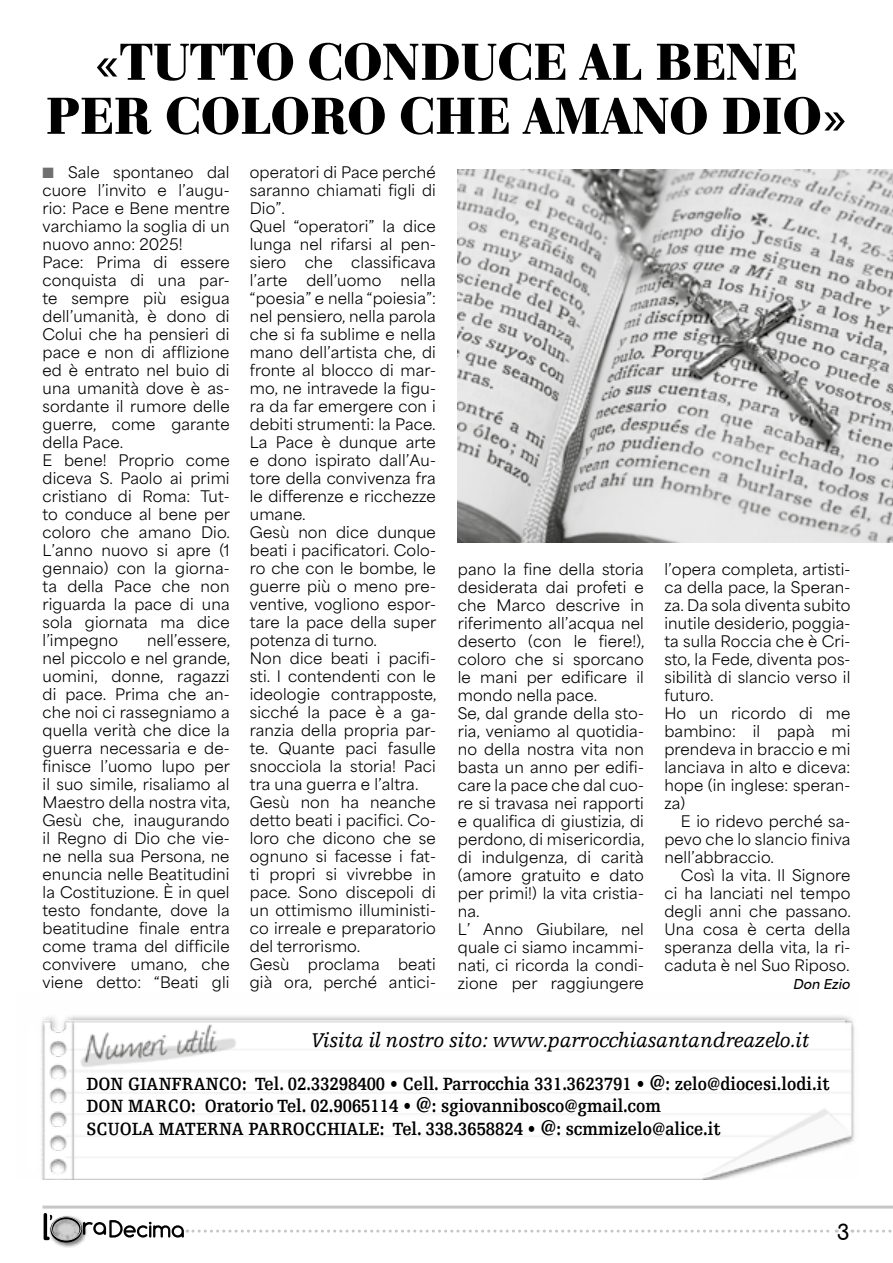
<style>
.page{position:relative;width:893px;height:1263px;background:#fff}
.page>*{position:absolute;margin:0;border:0;box-sizing:border-box;transform-origin:0 0}
.t1{font:700 54px "Bauer Bod T";letter-spacing:-.01em;color:#000}
.t2{font:700 21.15px "Comfortaa";color:#000}
.t3{font:italic 21px "Egyptienne FLT Std";letter-spacing:-.01em;color:#000;scale:.93 1}
.t4{font:700 18.75px "Egyptienne FLT Std";color:#000;scale:.89 1}
.t5{font:15px/18px "Area Normal";letter-spacing:.01em;color:#000;text-align:justify}
.t6{font:italic 600 12.75px "Area Normal";letter-spacing:.01em;color:#000}
.s1{color:#706f6f}
.s2{font-size:22.5px}
</style>
<div class="page">
<div style="left:49px;top:1215px;width:39px;height:33px;background:#000;opacity:.75"></div>
<img style="left:52px;top:1218px;width:29px;height:23px">
<div style="left:50px;top:1216px;width:32px;height:26px;border:3px solid #000;border-radius:50%"></div>
<div style="left:52px;top:1217px;width:29px;height:23px;border:1px solid #c6c6c6;border-radius:50%"></div>
<svg style="left:44px;top:1213px;width:8px;height:27px"></svg>
<svg style="left:83px;top:1220px;width:754px;height:17px"></svg>
<hr style="left:43px;top:1205px;width:850px;height:3px;background:#c6c6c6">
<svg style="left:852px;top:1229px;width:40px;height:3px"></svg>
<img style="left:41px;top:1016px;width:814px;height:163px">
<img style="left:458px;top:169px;width:435px;height:373px">
<p class="t1" style="left:95px;top:30px;width:704px">«TUTTO CONDUCE AL BENE</p>
<p class="t1" style="left:45px;top:84px;width:803px">PER COLORO CHE AMANO DIO»</p>
<p class="t5" style="left:43px;top:161px;width:189px"><span class="s1">■</span> Sale spontaneo dal cuore l’invito e l’augu&shy;rio: Pace e Bene mentre varchiamo la soglia di un nuovo anno: 2025!</p>
<p class="t5" style="left:43px;top:251px;width:189px">Pace: Prima di essere conquista di una par&shy;te sempre più esigua dell’umanità, è dono di Colui che ha pensieri di pace e non di afflizione ed è entrato nel buio di una umanità dove è as&shy;sordante il rumore delle guerre, come garante della Pace.</p>
<p class="t5" style="left:43px;top:449px;width:189px">E bene! Proprio come diceva S. Paolo ai primi cristiano di Roma: Tut&shy;to conduce al bene per coloro che amano Dio.<br>L’anno nuovo si apre (1 gennaio) con la giorna&shy;ta della Pace che non riguarda la pace di una sola giornata ma dice l’impegno</p>
<p class="t5" style="left:250px;top:161px;width:188px">operatori di Pace perché saranno chiamati figli di Dio”.</p>
<p class="t5" style="left:250px;top:215px;width:188px">Quel “operatori” la dice lunga nel rifarsi al pen&shy;siero che classificava l’arte</p>
<p class="t5" style="left:250px;top:269px;width:188px;text-indent:151px">nella “poesia” e nella “poiesia”: nel pensiero, nella parola che si fa sublime e nella mano dell’artista che, di fronte al blocco di mar&shy;mo, ne intravede la figu&shy;ra da far emergere con i debiti strumenti: la Pace.</p>
<p class="t5" style="left:250px;top:431px;width:188px">La Pace è dunque arte e dono ispirato dall’Au&shy;tore della convivenza fra le differenze e ricchezze umane.</p>
<p class="t5" style="left:250px;top:521px;width:188px">Gesù non dice dunque beati i pacificatori. Colo&shy;ro che con le bombe, le guerre più o meno pre&shy;ventive, vogliono espor&shy;tare la pace della super potenza di turno.</p>
<p class="t5" style="left:250px;top:647px;width:188px">Non dice beati i pacifi&shy;sti. I contendenti con le ideologie contrapposte, sicché la pace è a ga&shy;ranzia della propria par&shy;te. Quante paci fasulle snocciola la storia! Paci tra una guerra e l’altra.</p>
<p class="t5" style="left:250px;top:791px;width:188px">Gesù non ha neanche detto beati i pacifici. Co&shy;loro che dicono che se ognuno si facesse i fat&shy;ti propri si vivrebbe in pace. Sono discepoli di un ottimismo illuministi&shy;co irreale e preparatorio del terrorismo.</p>
<p class="t5" style="left:250px;top:953px;width:188px">Gesù proclama beati già ora, perché antici-</p>
<p class="t5" style="left:306px;top:269px;width:77px">dell’uomo</p>
<p class="t5" style="left:458px;top:558px;width:188px">pano la fine della storia desiderata dai profeti e che Marco descrive in riferimento all’acqua nel deserto (con le fiere!), coloro che si sporcano le mani per edificare il mondo nella pace.</p>
<p class="t5" style="left:458px;top:702px;width:188px">Se, dal grande della sto&shy;ria, veniamo al quotidia&shy;no della nostra vita non basta un anno per edifi&shy;care la pace che dal cuo&shy;re si travasa nei rapporti e qualifica di giustizia, di perdono, di misericordia, di indulgenza, di carità (amore gratuito e dato per primi!) la vita cristia&shy;na.</p>
<p class="t5" style="left:458px;top:918px;width:188px">L’ Anno Giubilare, nel quale ci siamo incammi&shy;nati, ci ricorda la condi&shy;zione per raggiungere</p>
<p class="t5" style="left:664px;top:559px;width:188px">l’opera completa, artisti&shy;ca della pace, la Speran&shy;za. Da sola diventa subito inutile desiderio, poggia&shy;ta sulla Roccia che è Cri&shy;sto, la Fede, diventa pos&shy;sibilità di slancio verso il futuro.</p>
<p class="t5" style="left:664px;top:703px;width:188px">Ho un ricordo di me bambino: il papà mi prendeva in braccio e mi lanciava in alto e diceva: hope (in inglese: speran&shy;za)</p>
<p class="t5" style="left:664px;top:811px;width:188px;text-indent:16px">E io ridevo perché sa&shy;pevo che lo slancio finiva nell’abbraccio.</p>
<p class="t5" style="left:664px;top:865px;width:188px;text-indent:16px">Così la vita. Il Signore ci ha lanciati nel tempo degli anni che passano.<br>Una cosa è certa della speranza della vita, la ri&shy;caduta è nel Suo Riposo.</p>
<p class="t6" style="left:794px;top:973px;width:58px">Don Ezio</p>
<p class="t5" style="left:43px;top:629px;width:189px;text-indent:105px">nell’essere, nel piccolo e nel grande, uomini, donne, ragazzi di pace. Prima che an&shy;che noi ci rassegniamo a quella verità che dice la guerra necessaria e de&shy;finisce l’uomo lupo per il suo simile, risaliamo al Maestro della nostra vita, Gesù che, inaugurando il Regno di Dio che vie&shy;ne nella sua Persona, ne enuncia nelle Beatitudini la Costituzione. È in quel testo fondante, dove la beatitudine finale entra come trama del difficile convivere umano, che viene detto: “Beati gli</p>
<p class="t3" style="left:311px;top:1029px;width:538px">Visita il nostro sito: www.parrocchiasantandreazelo.it</p>
<p class="t4" style="left:86px;top:1073px;width:837px">DON GIANFRANCO: Tel. 02.33298400 • Cell. Parrocchia 331.3623791 • <span class="s2">@</span>: zelo@diocesi.lodi.it</p>
<p class="t4" style="left:86px;top:1095px;width:647px">DON MARCO: Oratorio Tel. 02.9065114 • <span class="s2">@</span>: sgiovannibosco@gmail.com</p>
<p class="t4" style="left:86px;top:1118px;width:714px">SCUOLA MATERNA PARROCCHIALE: Tel. 338.3658824 • <span class="s2">@</span>: scmmizelo@alice.it</p>
<p class="t2" style="left:837px;top:1213px;width:14px">3</p>
</div>
